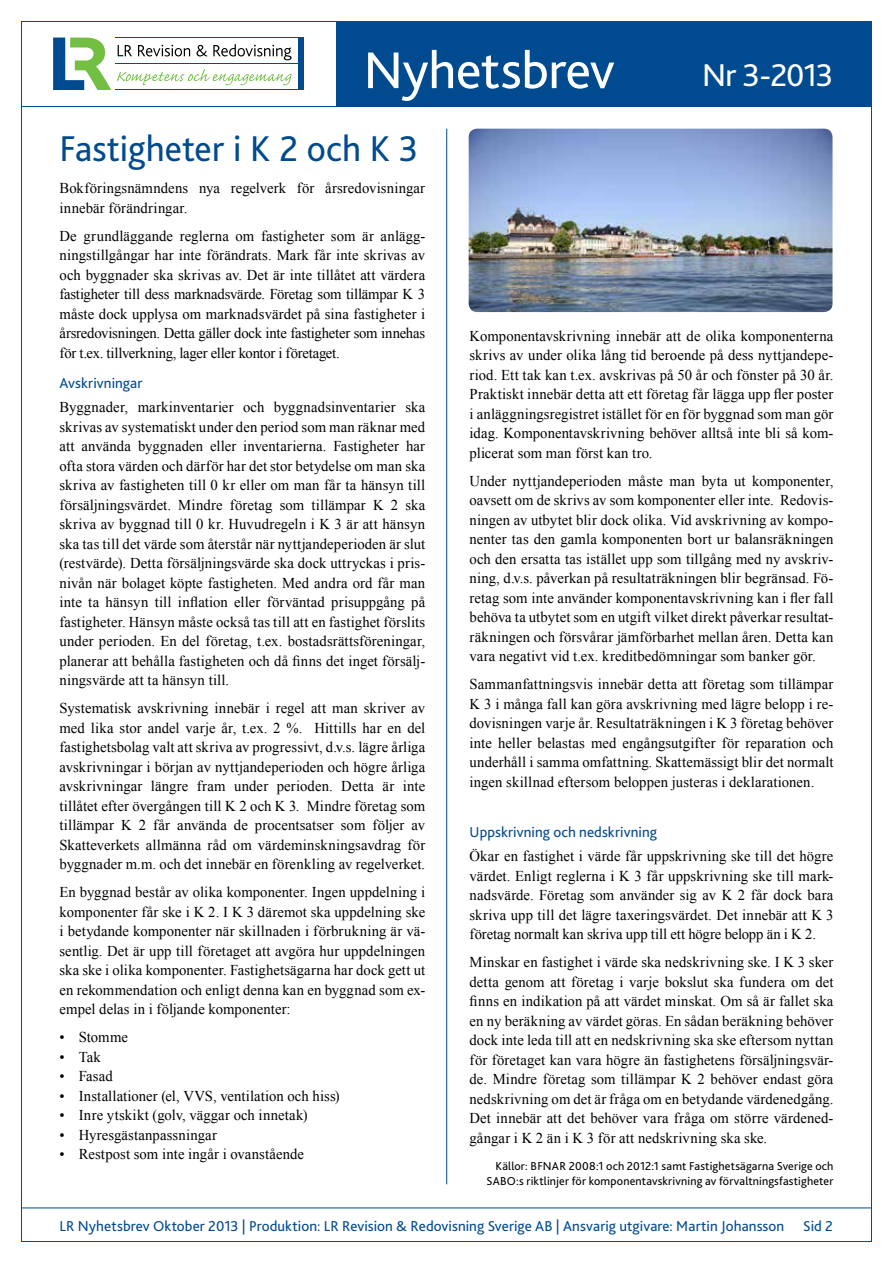
<style>
.page{position:relative;width:893px;height:1263px;background:#fff}
.page>*{position:absolute;margin:0;border:0;box-sizing:border-box;transform-origin:0 0}
.t1{font:54px "Bliss 2";letter-spacing:-.01em;color:#fff}
.t2{font:37.5px "Bliss 2";color:#004a8f}
.t3{font:33px "Bliss 2";letter-spacing:-.035em;color:#fff}
.t4{font:15px/19.5px "Times New Roman";letter-spacing:.005em;color:#000;text-align:justify}
.t5{font:15px "Bliss 2";letter-spacing:.005em;color:#004a8f}
.t6{font:12px/15px "Bliss 2";letter-spacing:.01em;color:#000;text-align:right}
</style>
<div class="page">
<hr style="left:21px;top:106px;width:851px;height:1px;background:#004a8f">
<div style="left:336px;top:21px;width:536px;height:85px;background:#004a8f"></div>
<hr style="left:21px;top:1208px;width:851px;height:1px;background:#004a8f">
<hr style="left:446px;top:129px;width:1px;height:1055px;background:#004a8f">
<img style="left:469px;top:129px;width:363px;height:183px">
<svg style="left:118px;top:45px;width:14px;height:11px"></svg>
<svg style="left:138px;top:45px;width:52px;height:11px"></svg>
<svg style="left:197px;top:45px;width:10px;height:11px"></svg>
<svg style="left:213px;top:44px;width:79px;height:16px"></svg>
<div style="left:299px;top:38px;width:5px;height:52px;background:#004a8f"></div>
<svg style="left:53px;top:38px;width:58px;height:52px"></svg>
<hr style="left:115px;top:38px;width:188px;height:1px;background:#004a8f">
<hr style="left:115px;top:89px;width:188px;height:1px;background:#004a8f">
<hr style="left:115px;top:63px;width:188px;height:1px;background:#004a8f">
<svg style="left:117px;top:69px;width:175px;height:16px"></svg>
<h1 class="t1" style="left:364px;top:37px;width:253px">Nyhetsbrev</h1>
<h3 class="t3" style="left:702px;top:54px;width:133px">Nr 3-2013</h3>
<h2 class="t2" style="left:60px;top:125px;width:360px">Fastigheter i K 2 och K 3</h2>
<p class="t4" style="left:60px;top:178px;width:367px">Bokföringsnämndens nya regelverk för årsredovisningar innebär förändringar.</p>
<p class="t4" style="left:60px;top:226px;width:367px">De grundläggande reglerna om fastigheter som är anlägg&shy;ningstillgångar har inte förändrats. Mark får inte skrivas av och byggnader ska skrivas av. Det är inte tillåtet att värdera fastigheter till dess marknadsvärde. Företag som tillämpar K 3 måste dock upplysa om marknadsvärdet på sina fastigheter i årsredovisningen. Detta gäller dock inte fastigheter som innehas för t.ex. tillverkning, lager eller kontor i företaget.</p>
<p class="t5" style="left:60px;top:374px;width:84px">Avskrivningar</p>
<p class="t4" style="left:60px;top:397px;width:367px">Byggnader, markinventarier och byggnadsinventarier ska skrivas av systematiskt under den period som man räknar med att använda byggnaden eller inventarierna. Fastigheter har ofta stora värden och därför har det stor betydelse om man ska skriva av fastigheten till 0 kr eller om man får ta hänsyn till försäljningsvärdet. Mindre företag som tillämpar K 2 ska skriva av byggnad till 0 kr. Huvudregeln i K 3 är att hänsyn ska tas till det värde som återstår när nyttjandeperioden är slut (restvärde). Detta försäljningsvärde ska dock uttryckas i pris&shy;nivån när bolaget köpte fastigheten. Med andra ord får man inte ta hänsyn till inflation eller förväntad prisuppgång på fastigheter. Hänsyn måste också tas till att en fastighet förslits under perioden. En del företag, t.ex. bostadsrättsföreningar, planerar att behålla fastigheten och då finns det inget försälj&shy;ningsvärde att ta hänsyn till.</p>
<p class="t4" style="left:60px;top:698px;width:367px">Systematisk avskrivning innebär i regel att man skriver av med lika stor andel varje år, t.ex. 2 %. Hittills har en del fastighetsbolag valt att skriva av progressivt, d.v.s. lägre årliga avskrivningar i början av nyttjandeperioden och högre årliga avskrivningar längre fram under perioden. Detta är inte tillåtet efter övergången till K 2 och K 3. Mindre företag som tillämpar K 2 får använda de procentsatser som följer av Skatteverkets allmänna råd om värdeminskningsavdrag för byggnader m.m. och det innebär en förenkling av regelverket.</p>
<p class="t4" style="left:60px;top:882px;width:367px">En byggnad består av olika komponenter. Ingen uppdelning i komponenter får ske i K 2. I K 3 däremot ska uppdelning ske i betydande komponenter när skillnaden i förbrukning är vä&shy;sentlig. Det är upp till företaget att avgöra hur uppdelningen ska ske i olika komponenter. Fastighetsägarna har dock gett ut en rekommendation och enligt denna kan en byggnad som ex&shy;empel delas in i följande komponenter:</p>
<p class="t4" style="left:60px;top:1027px;width:70px">• Stomme</p>
<p class="t4" style="left:60px;top:1047px;width:43px">• Tak</p>
<p class="t4" style="left:60px;top:1066px;width:55px">• Fasad</p>
<p class="t4" style="left:60px;top:1086px;width:282px">• Installationer (el, VVS, ventilation och hiss)</p>
<p class="t4" style="left:60px;top:1105px;width:250px">• Inre ytskikt (golv, väggar och innetak)</p>
<p class="t4" style="left:60px;top:1125px;width:159px">• Hyresgästanpassningar</p>
<p class="t4" style="left:60px;top:1144px;width:246px">• Restpost som inte ingår i ovanstående</p>
<p class="t4" style="left:470px;top:326px;width:365px">Komponentavskrivning innebär att de olika komponenterna skrivs av under olika lång tid beroende på dess nyttjandepe&shy;riod. Ett tak kan t.ex. avskrivas på 50 år och fönster på 30 år.<br>Praktiskt innebär detta att ett företag får lägga upp fler poster i anläggningsregistret istället för en för byggnad som man gör idag. Komponentavskrivning behöver alltså inte bli så kom&shy;plicerat som man först kan tro.</p>
<p class="t4" style="left:470px;top:471px;width:365px">Under nyttjandeperioden måste man byta ut komponenter, oavsett om de skrivs av som komponenter eller inte. Redovis&shy;ningen av utbytet blir dock olika. Vid avskrivning av kompo&shy;nenter tas den gamla komponenten bort ur balansräkningen och den ersatta tas istället upp som tillgång med ny avskriv&shy;ning, d.v.s. påverkan på resultaträkningen blir begränsad. Fö&shy;retag som inte använder komponentavskrivning kan i fler fall behöva ta utbytet som en utgift vilket direkt påverkar resultat&shy;räkningen och försvårar jämförbarhet mellan åren. Detta kan vara negativt vid t.ex. kreditbedömningar som banker gör.</p>
<p class="t4" style="left:470px;top:674px;width:365px">Sammanfattningsvis innebär detta att företag som tillämpar K 3 i många fall kan göra avskrivning med lägre belopp i re&shy;dovisningen varje år. Resultaträkningen i K 3 företag behöver inte heller belastas med engångsutgifter för reparation och underhåll i samma omfattning. Skattemässigt blir det normalt ingen skillnad eftersom beloppen justeras i deklarationen.</p>
<p class="t5" style="left:470px;top:823px;width:189px">Uppskrivning och nedskrivning</p>
<p class="t4" style="left:470px;top:846px;width:365px">Ökar en fastighet i värde får uppskrivning ske till det högre värdet. Enligt reglerna i K 3 får uppskrivning ske till mark&shy;nadsvärde. Företag som använder sig av K 2 får dock bara skriva upp till det lägre taxeringsvärdet. Det innebär att K 3 företag normalt kan skriva upp till ett högre belopp än i K 2.</p>
<p class="t4" style="left:470px;top:952px;width:365px">Minskar en fastighet i värde ska nedskrivning ske. I K 3 sker detta genom att företag i varje bokslut ska fundera om det finns en indikation på att värdet minskat. Om så är fallet ska en ny beräkning av värdet göras. En sådan beräkning behöver dock inte leda till att en nedskrivning ska ske eftersom nyttan för företaget kan vara högre än fastighetens försäljningsvär&shy;de. Mindre företag som tillämpar K 2 behöver endast göra nedskrivning om det är fråga om en betydande värdenedgång.<br>Det innebär att det behöver vara fråga om större värdened&shy;gångar i K 2 än i K 3 för att nedskrivning ska ske.</p>
<p class="t6" style="left:487px;top:1158px;width:348px">Källor: BFNAR 2008:1 och 2012:1 samt Fastighetsägarna Sverige och<br>SABO:s riktlinjer för komponentavskrivning av förvaltningsfastigheter</p>
<p class="t5" style="left:60px;top:1217px;width:726px">LR Nyhetsbrev Oktober 2013 | Produktion: LR Revision &amp; Redovisning Sverige AB | Ansvarig utgivare: Martin Johansson</p>
<p class="t5" style="left:803px;top:1217px;width:31px">Sid 2</p>
</div>
